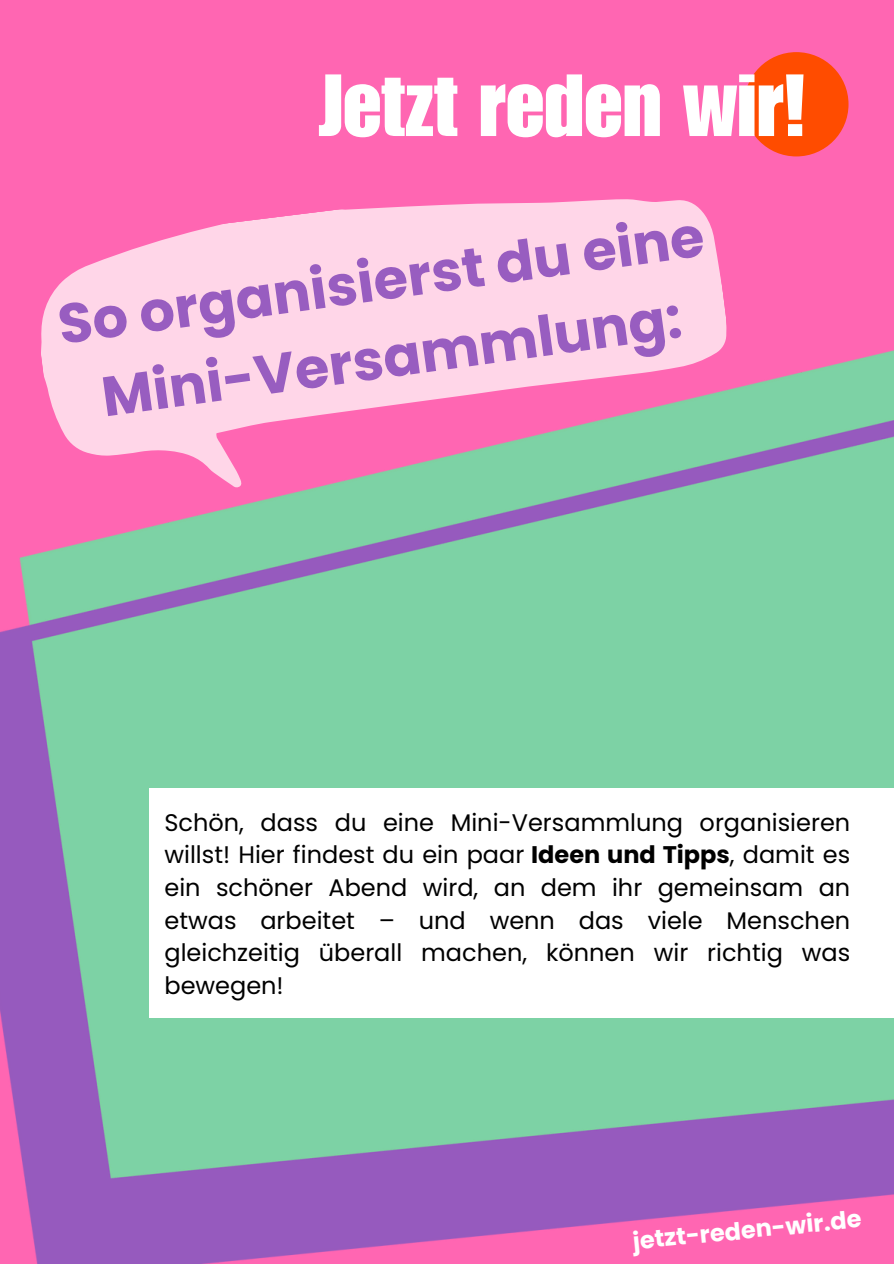
<style>
.page{position:relative;width:894px;height:1264px;background:#fff}
.page>*{position:absolute;margin:0;border:0;box-sizing:border-box;transform-origin:0 0}
.t1{font:86.25px "Impact LT Std";color:#fff}
.t2{font:700 55.65px/77.6px "Poppins";color:#985dc0;text-align:center}
.t3{font:24px/32.7px "Poppins";color:#000;text-align:justify}
.t4{font:700 24px "Poppins";color:#fff}
.s1{font-weight:700}
</style>
<div class="page">
<div style="left:0;top:0;width:893px;height:1263px;background:#ff66b2"></div>
<div style="left:744px;top:52px;width:104px;height:104px;background:#ff4c00;border-radius:50%"></div>
<img style="left:0;top:350px;width:893px;height:913px">
<div style="left:149px;top:788px;width:744px;height:229px;background:#fff"></div>
<svg style="left:28px;top:199px;width:711px;height:311px;fill:#ffd6e8"></svg>
<h1 class="t1" style="left:317px;top:74px;width:490px">Jetzt reden wir!</h1>
<h2 class="t2" style="left:53px;top:287px;width:652px;rotate:-8deg">So organisierst du eine<br>Mini-Versammlung:</h2>
<p class="t3" style="left:164px;top:805px;width:687px">Schön, dass du eine Mini-Versammlung organisieren willst! Hier findest du ein paar <span class="s1">Ideen und Tipps</span>, damit es ein schöner Abend wird, an dem ihr gemeinsam an etwas arbeitet – und wenn das viele Menschen gleichzeitig überall machen, können wir richtig was bewegen!</p>
<p class="t4" style="left:631px;top:1225px;width:231px;rotate:-6deg">jetzt-reden-wir.de</p>
</div>
